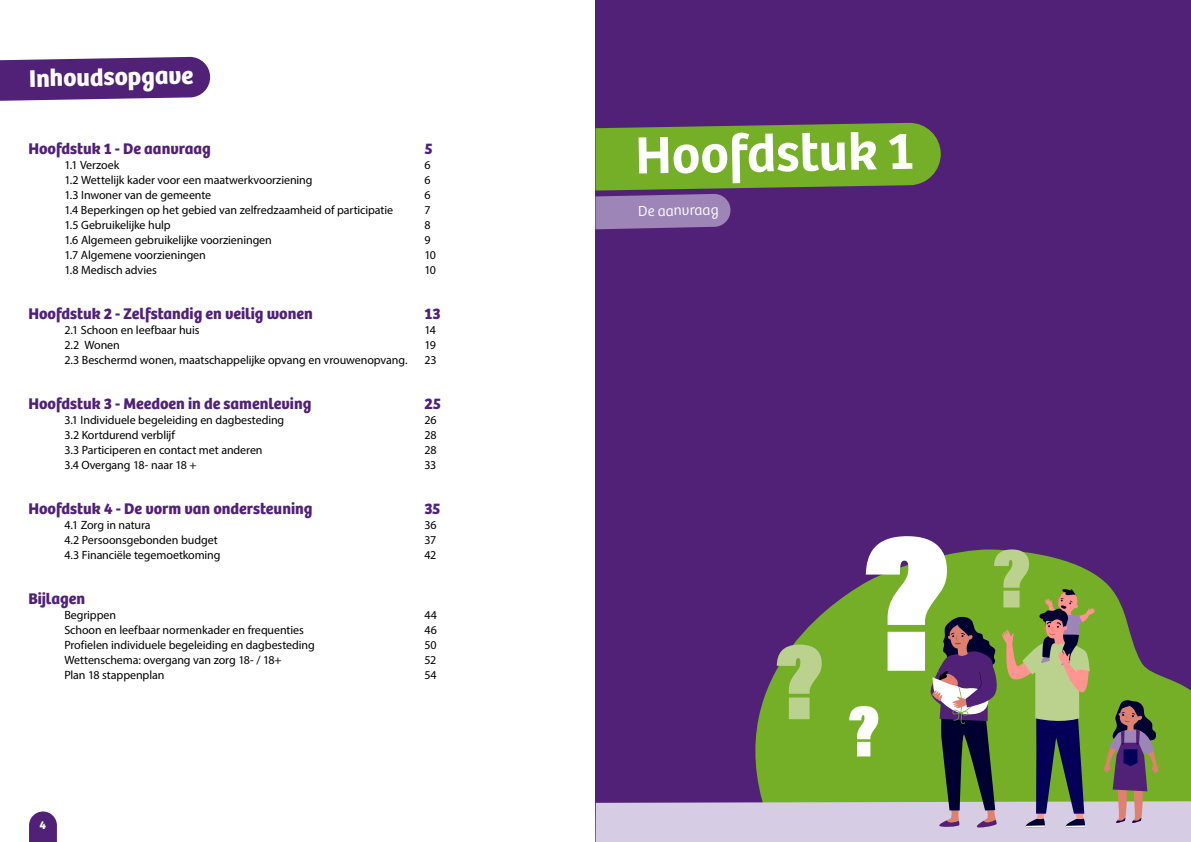
<style>
.page{position:relative;width:1191px;height:842px;background:#fff}
.page>*{position:absolute;margin:0;border:0;box-sizing:border-box;transform-origin:0 0}
.t1{font:600 54.2px "Bree";color:#fff}
.t2{font:700 25px "Bree";color:#fff}
.t3{font:700 16px "Bree";color:#512178}
.t4{font:300 15px "Bree";color:#fff}
.t5{font:12px "Myriad Pro";letter-spacing:-.005em;color:#000}
.t6{font:700 12px "Bree";color:#fff}
</style>
<div class="page">
<svg style="left:29px;top:811px;width:28px;height:31px"></svg>
<div style="left:595px;top:0;width:596px;height:842px;background:#512178"></div>
<svg style="left:0;top:57px;width:210px;height:44px;background:#613684"></svg>
<svg style="left:595px;top:123px;width:346px;height:106px"></svg>
<svg style="left:595px;top:536px;width:596px;height:306px"></svg>
<h2 class="t2" style="left:29px;top:58px;width:166px;rotate:-1deg">Inhoudsopgave</h2>
<h3 class="t3" style="left:28px;top:136px;width:184px">Hoofdstuk 1 - De aanvraag</h3>
<h3 class="t3" style="left:424px;top:136px;width:10px">5</h3>
<p class="t5" style="left:64px;top:158px;width:57px">1.1 Verzoek</p>
<p class="t5" style="left:424px;top:158px;width:8px">6</p>
<p class="t5" style="left:64px;top:173px;width:250px">1.2 Wettelijk kader voor een maatwerkvoorziening</p>
<p class="t5" style="left:424px;top:173px;width:8px">6</p>
<p class="t5" style="left:64px;top:188px;width:148px">1.3 Inwoner van de gemeente</p>
<p class="t5" style="left:424px;top:188px;width:8px">6</p>
<p class="t5" style="left:64px;top:203px;width:330px">1.4 Beperkingen op het gebied van zelfredzaamheid of participatie</p>
<p class="t5" style="left:424px;top:203px;width:8px">7</p>
<p class="t5" style="left:64px;top:218px;width:108px">1.5 Gebruikelijke hulp</p>
<p class="t5" style="left:424px;top:218px;width:8px">8</p>
<p class="t5" style="left:64px;top:233px;width:209px">1.6 Algemeen gebruikelijke voorzieningen</p>
<p class="t5" style="left:424px;top:233px;width:8px">9</p>
<p class="t5" style="left:64px;top:248px;width:143px">1.7 Algemene voorzieningen</p>
<p class="t5" style="left:424px;top:248px;width:13px">10</p>
<p class="t5" style="left:64px;top:263px;width:94px">1.8 Medisch advies</p>
<p class="t5" style="left:424px;top:263px;width:13px">10</p>
<h3 class="t3" style="left:28px;top:301px;width:286px">Hoofdstuk 2 - Zelfstandig en veilig wonen</h3>
<h3 class="t3" style="left:424px;top:301px;width:18px">13</h3>
<p class="t5" style="left:64px;top:323px;width:137px">2.1 Schoon en leefbaar huis</p>
<p class="t5" style="left:424px;top:323px;width:13px">14</p>
<p class="t5" style="left:64px;top:338px;width:57px">2.2 Wonen</p>
<p class="t5" style="left:424px;top:338px;width:13px">19</p>
<p class="t5" style="left:64px;top:353px;width:345px">2.3 Beschermd wonen, maatschappelijke opvang en vrouwenopvang.</p>
<p class="t5" style="left:424px;top:353px;width:14px">23</p>
<h3 class="t3" style="left:28px;top:391px;width:284px">Hoofdstuk 3 - Meedoen in de samenleving</h3>
<h3 class="t3" style="left:424px;top:391px;width:18px">25</h3>
<p class="t5" style="left:64px;top:413px;width:221px">3.1 Individuele begeleiding en dagbesteding</p>
<p class="t5" style="left:424px;top:413px;width:13px">26</p>
<p class="t5" style="left:64px;top:428px;width:112px">3.2 Kortdurend verblijf</p>
<p class="t5" style="left:424px;top:428px;width:14px">28</p>
<p class="t5" style="left:64px;top:443px;width:200px">3.3 Participeren en contact met anderen</p>
<p class="t5" style="left:424px;top:443px;width:14px">28</p>
<p class="t5" style="left:64px;top:458px;width:134px">3.4 Overgang 18- naar 18 +</p>
<p class="t5" style="left:424px;top:458px;width:13px">33</p>
<h3 class="t3" style="left:28px;top:496px;width:286px">Hoofdstuk 4 - De vorm van ondersteuning</h3>
<h3 class="t3" style="left:424px;top:496px;width:18px">35</h3>
<p class="t5" style="left:64px;top:518px;width:88px">4.1 Zorg in natura</p>
<p class="t5" style="left:424px;top:518px;width:14px">36</p>
<p class="t5" style="left:64px;top:533px;width:155px">4.2 Persoonsgebonden budget</p>
<p class="t5" style="left:424px;top:533px;width:13px">37</p>
<p class="t5" style="left:64px;top:548px;width:158px">4.3 Financiële tegemoetkoming</p>
<p class="t5" style="left:424px;top:548px;width:13px">42</p>
<h3 class="t3" style="left:28px;top:586px;width:58px">Bijlagen</h3>
<p class="t5" style="left:64px;top:608px;width:53px">Begrippen</p>
<p class="t5" style="left:424px;top:608px;width:14px">44</p>
<p class="t5" style="left:64px;top:623px;width:241px">Schoon en leefbaar normenkader en frequenties</p>
<p class="t5" style="left:424px;top:623px;width:14px">46</p>
<p class="t5" style="left:64px;top:638px;width:252px">Profielen individuele begeleiding en dagbesteding</p>
<p class="t5" style="left:424px;top:638px;width:14px">50</p>
<p class="t5" style="left:64px;top:653px;width:219px">Wettenschema: overgang van zorg 18- / 18+</p>
<p class="t5" style="left:424px;top:653px;width:13px">52</p>
<p class="t5" style="left:64px;top:668px;width:102px">Plan 18 stappenplan</p>
<p class="t5" style="left:424px;top:668px;width:14px">54</p>
<p class="t6" style="left:39px;top:815px;width:8px">4</p>
<h1 class="t1" style="left:634px;top:114px;width:279px;rotate:-1deg">Hoofdstuk 1</h1>
<p class="t4" style="left:638px;top:200px;width:82px;rotate:-1deg">De aanvraag</p>
</div>
